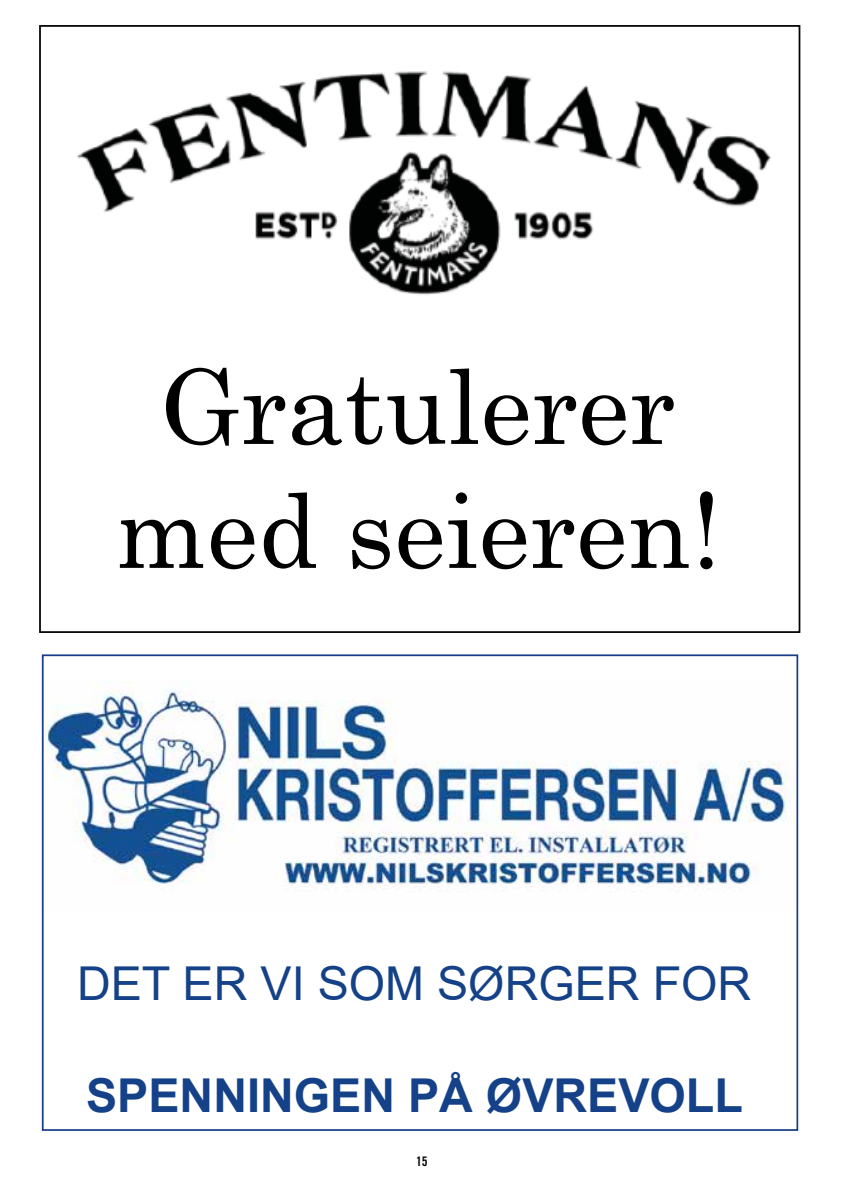
<style>
.page{position:relative;width:844px;height:1191px;background:#fff}
.page>*{position:absolute;margin:0;border:0;box-sizing:border-box;transform-origin:0 0}
.t1{font:103.25px/123.9px "Century";color:#000;text-align:center}
.t2{font:700 46.73px "Arial";color:#144187}
.t3{font:46.73px "Arial";color:#144187}
.t4{font:13.12px "Trade Gothic LT Std Bd Cn 20";color:#000}
</style>
<div class="page">
<img style="left:77px;top:71px;width:695px;height:224px">
<svg style="left:45px;top:681px;width:750px;height:210px"></svg>
<div style="left:42px;top:654px;width:756px;height:476px;border:2px solid #183e8a"></div>
<p class="t1" style="left:115px;top:336px;width:608px">Gratulerer med seieren!</p>
<p class="t3" style="left:77px;top:951px;width:675px">DET ER VI SOM SØRGER FOR</p>
<p class="t2" style="left:86px;top:1062px;width:658px">SPENNINGEN PÅ ØVREVOLL</p>
<p class="t4" style="left:416px;top:1153px;width:13px">15</p>
</div>
